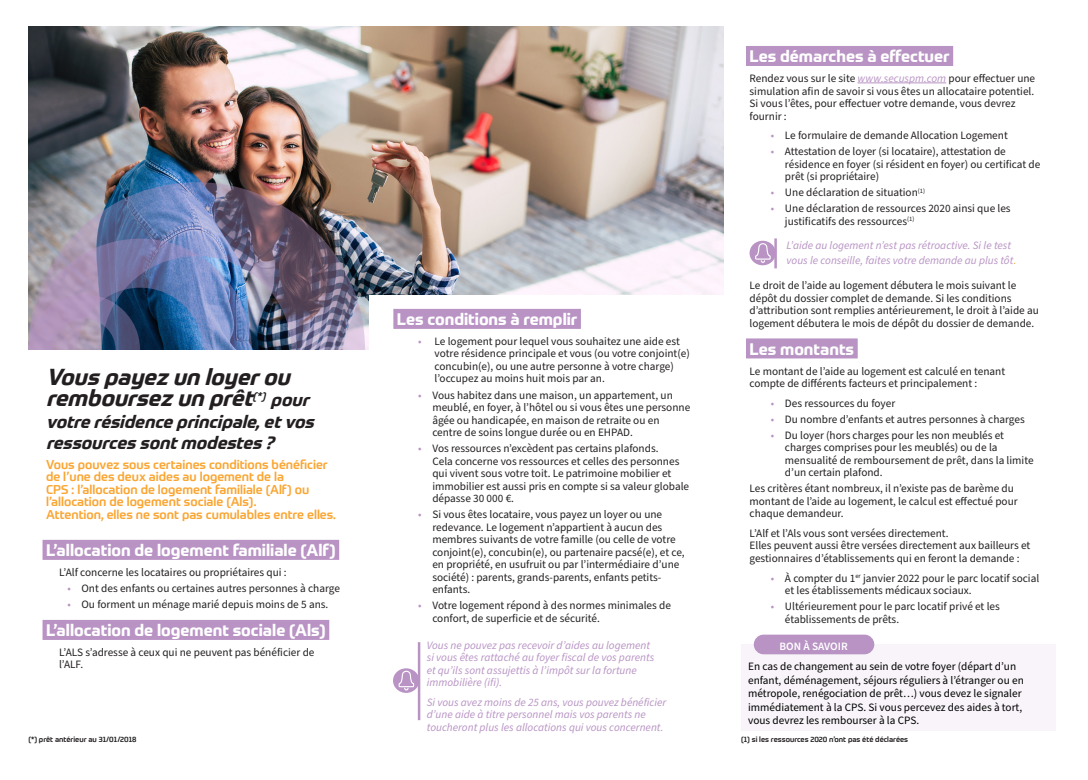
<style>
.page{position:relative;width:1088px;height:780px;background:#fff}
.page>*{position:absolute;margin:0;border:0;box-sizing:border-box;transform-origin:0 0}
.t1{font:italic 700 22.5px/21.2px "Prometo";color:#231f20}
.t2{font:italic 700 17.5px/21.2px "Prometo";color:#231f20}
.t3{font:700 16.25px "Prometo";color:#fff}
.t4{font:500 12.5px/12.5px "Prometo";color:#faa633}
.t5{font:11.25px/12.5px "Source Sans Pro";color:#231f20}
.t6{font:italic 11.25px/12.5px "Source Sans Pro";color:#b893c4}
.t7{font:11.25px/13.5px "Source Sans Pro";color:#000}
.t8{font:600 11.25px "Source Sans Pro";color:#fff}
.t9{font:500 7.5px "Prometo";color:#231f20}
.s1{font-size:17.5px}
.s2{color:#b893c4}
.s3{font-style:italic;color:#b893c4}
.s4{font-family:"Arial Narrow";font-size:12.5px;color:#faa633}
</style>
<div class="page">
<img style="left:28px;top:27px;width:696px;height:323px">
<div style="left:43px;top:540px;width:296px;height:20px;background:#b893c4"></div>
<div style="left:43px;top:620px;width:286px;height:20px;background:#b893c4"></div>
<div style="left:741px;top:644px;width:314px;height:87px;background:#f8f4f9"></div>
<div style="left:754px;top:634px;width:120px;height:20px;background:#b893c4;border-radius:10px"></div>
<img style="left:28px;top:182px;width:337px;height:168px">
<img style="left:28px;top:238px;width:224px;height:112px">
<div style="left:749px;top:241px;width:27px;height:24px;background:#b893c4;border-radius:50%"></div>
<svg style="left:754px;top:242px;width:17px;height:21px"></svg>
<hr style="left:774px;top:238px;width:3px;height:30px;background:#b893c4">
<div style="left:393px;top:668px;width:26px;height:24px;background:#b893c4;border-radius:50%"></div>
<svg style="left:398px;top:670px;width:17px;height:21px"></svg>
<hr style="left:418px;top:642px;width:2px;height:78px;background:#b893c4">
<div style="left:746px;top:46px;width:207px;height:20px;background:#b893c4"></div>
<hr style="left:857px;top:83px;width:89px;height:1px;background:#b893c4">
<div style="left:746px;top:338px;width:112px;height:20px;background:#b893c4"></div>
<div style="left:369px;top:295px;width:363px;height:60px;background:#fff"></div>
<div style="left:393px;top:309px;width:188px;height:20px;background:#b893c4"></div>
<p class="t1" style="left:46px;top:366px;width:269px">Vouspayezun loyerou remboursezun prêt<sup>(*)</sup> <span class="s1">pour</span></p>
<p class="t2" style="left:46px;top:410px;width:274px">votrerésidenceprincipale,etvos ressourcessontmodestes?</p>
<p class="t4" style="left:46px;top:457px;width:291px">Vous pouvez sous certaines conditions bénéficier de l’une des deux aides au logement de la<br>CPS : l’allocation de logement familiale (Alf) ou l’allocation de logement sociale (Als).<br>Attention, elles ne sont pas cumulables entre elles.</p>
<p class="t3" style="left:46px;top:540px;width:291px">L’allocation de logement familiale (Alf)</p>
<p class="t5" style="left:59px;top:566px;width:229px">L’Alf concerne les locataires ou propriétaires qui :</p>
<p class="t5" style="left:67px;top:582px;width:274px"><span class="s2">•</span> Ont des enfants ou certaines autres personnes à charge</p>
<p class="t5" style="left:67px;top:598px;width:262px"><span class="s2">•</span> Ou forment un ménage marié depuis moins de 5 ans.</p>
<p class="t3" style="left:46px;top:620px;width:281px">L’allocation de logement sociale (Als)</p>
<p class="t5" style="left:59px;top:646px;width:257px">L’ALS s’adresse à ceux qui ne peuvent pas bénéficier de l’ALF.</p>
<p class="t9" style="left:28px;top:734px;width:109px">(*) prêt antérieur au 31/01/2018</p>
<p class="t3" style="left:397px;top:309px;width:182px">Les conditions à remplir</p>
<p class="t5" style="left:435px;top:335px;width:257px;text-indent:-16px"><span class="s2">•</span> Le logement pour lequel vous souhaitez une aide est votre résidence principale et vous (ou votre conjoint(e) concubin(e), ou une autre personne à votre charge) l’occupez au moins huit mois par an.</p>
<p class="t5" style="left:432px;top:389px;width:259px;text-indent:-14px"><span class="s2">•</span> Vous habitez dans une maison, un appartement, un meublé, en foyer, à l’hôtel ou si vous êtes une personne âgée ou handicapée, en maison de retraite ou en centre de soins longue durée ou en EHPAD.</p>
<p class="t5" style="left:432px;top:442px;width:258px;text-indent:-14px"><span class="s2">•</span> Vos ressources n’excèdent pas certains plafonds.<br>Cela concerne vos ressources et celles des personnes qui vivent sous votre toit. Le patrimoine mobilier et immobilier est aussi pris en compte si sa valeur globale dépasse 30 000 €.</p>
<p class="t5" style="left:432px;top:508px;width:254px;text-indent:-14px"><span class="s2">•</span> Si vous êtes locataire, vous payez un loyer ou une redevance. Le logement n’appartient à aucun des membres suivants de votre famille (ou celle de votre conjoint(e), concubin(e), ou partenaire pacsé(e), et ce, en propriété, en usufruit ou par l’intermédiaire d’une société) : parents, grands-parents, enfants petits&shy;enfants.</p>
<p class="t5" style="left:432px;top:599px;width:240px;text-indent:-14px"><span class="s2">•</span> Votre logement répond à des normes minimales de confort, de superficie et de sécurité.</p>
<p class="t6" style="left:427px;top:639px;width:229px">Vous ne pouvez pas recevoir d’aides au logement si vous êtes rattaché au foyer fiscal de vos parents et qu’ils sont assujettis à l’impôt sur la fortune immobilière (ifi).</p>
<p class="t6" style="left:427px;top:696px;width:241px">Si vous avez moins de 25 ans, vous pouvez bénéficier d’une aide à titre personnel mais vos parents ne toucheront plus les allocations qui vous concernent.</p>
<p class="t3" style="left:749px;top:46px;width:202px">Les démarches à effectuer</p>
<p class="t5" style="left:749px;top:72px;width:287px">Rendez vous sur le site <span class="s3">www.secuspm.com</span> pour effectuer une simulation afin de savoir si vous êtes un allocataire potentiel.<br>Si vous l’êtes, pour effectuer votre demande, vous devrez fournir :</p>
<p class="t5" style="left:771px;top:129px;width:239px"><span class="s2">•</span> Le formulaire de demande Allocation Logement</p>
<p class="t5" style="left:785px;top:145px;width:257px;text-indent:-14px"><span class="s2">•</span> Attestation de loyer (si locataire), attestation de résidence en foyer (si résident en foyer) ou certificat de prêt (si propriétaire)</p>
<p class="t5" style="left:771px;top:187px;width:156px"><span class="s2">•</span> Une déclaration de situation<sup>(1)</sup></p>
<p class="t5" style="left:785px;top:203px;width:227px;text-indent:-14px"><span class="s2">•</span> Une déclaration de ressources 2020 ainsi que les justificatifs des ressources<sup>(1)</sup></p>
<p class="t6" style="left:786px;top:238px;width:231px;line-height:15px">L’aide au logement n’est pas rétroactive. Si le test vous le conseille, faites votre demande au plus tôt<span class="s4">.</span></p>
<p class="t5" style="left:749px;top:279px;width:291px">Le droit de l’aide au logement débutera le mois suivant le dépôt du dossier complet de demande. Si les conditions d’attribution sont remplies antérieurement, le droit à l’aide au logement débutera le mois de dépôt du dossier de demande.</p>
<p class="t3" style="left:749px;top:339px;width:106px">Les montants</p>
<p class="t5" style="left:749px;top:365px;width:257px">Le montant de l’aide au logement est calculé en tenant compte de différents facteurs et principalement :</p>
<p class="t5" style="left:771px;top:397px;width:126px"><span class="s2">•</span> Des ressources du foyer</p>
<p class="t5" style="left:771px;top:413px;width:255px"><span class="s2">•</span> Du nombre d’enfants et autres personnes à charges</p>
<p class="t5" style="left:785px;top:429px;width:250px;text-indent:-14px"><span class="s2">•</span> Du loyer (hors charges pour les non meublés et charges comprises pour les meublés) ou de la mensualité de remboursement de prêt, dans la limite d’un certain plafond.</p>
<p class="t5" style="left:749px;top:482px;width:270px">Les critères étant nombreux, il n’existe pas de barème du montant de l’aide au logement, le calcul est effectué pour chaque demandeur.</p>
<p class="t5" style="left:749px;top:527px;width:282px">L’Alf et l’Als vous sont versées directement.<br>Elles peuvent aussi être versées directement aux bailleurs et gestionnaires d’établissements qui en feront la demande :</p>
<p class="t5" style="left:785px;top:572px;width:256px;text-indent:-14px"><span class="s2">•</span> À compter du 1<sup>er</sup> janvier 2022 pour le parc locatif social et les établissements médicaux sociaux.</p>
<p class="t5" style="left:785px;top:600px;width:216px;text-indent:-14px"><span class="s2">•</span> Ultérieurement pour le parc locatif privé et les établissements de prêts.</p>
<p class="t8" style="left:779px;top:639px;width:70px">BON À SAVOIR</p>
<p class="t7" style="left:748px;top:660px;width:277px">En cas de changement au sein de votre foyer (départ d’un enfant, déménagement, séjours réguliers à l’étranger ou en métropole, renégociation de prêt…) vous devez le signaler immédiatement à la CPS. Si vous percevez des aides à tort,</p>
<p class="t7" style="left:748px;top:714px;width:173px">vous devrez les rembourser à la CPS.</p>
<p class="t9" style="left:741px;top:734px;width:169px">(1) si les ressources 2020 n’ont pas été déclarées</p>
</div>
